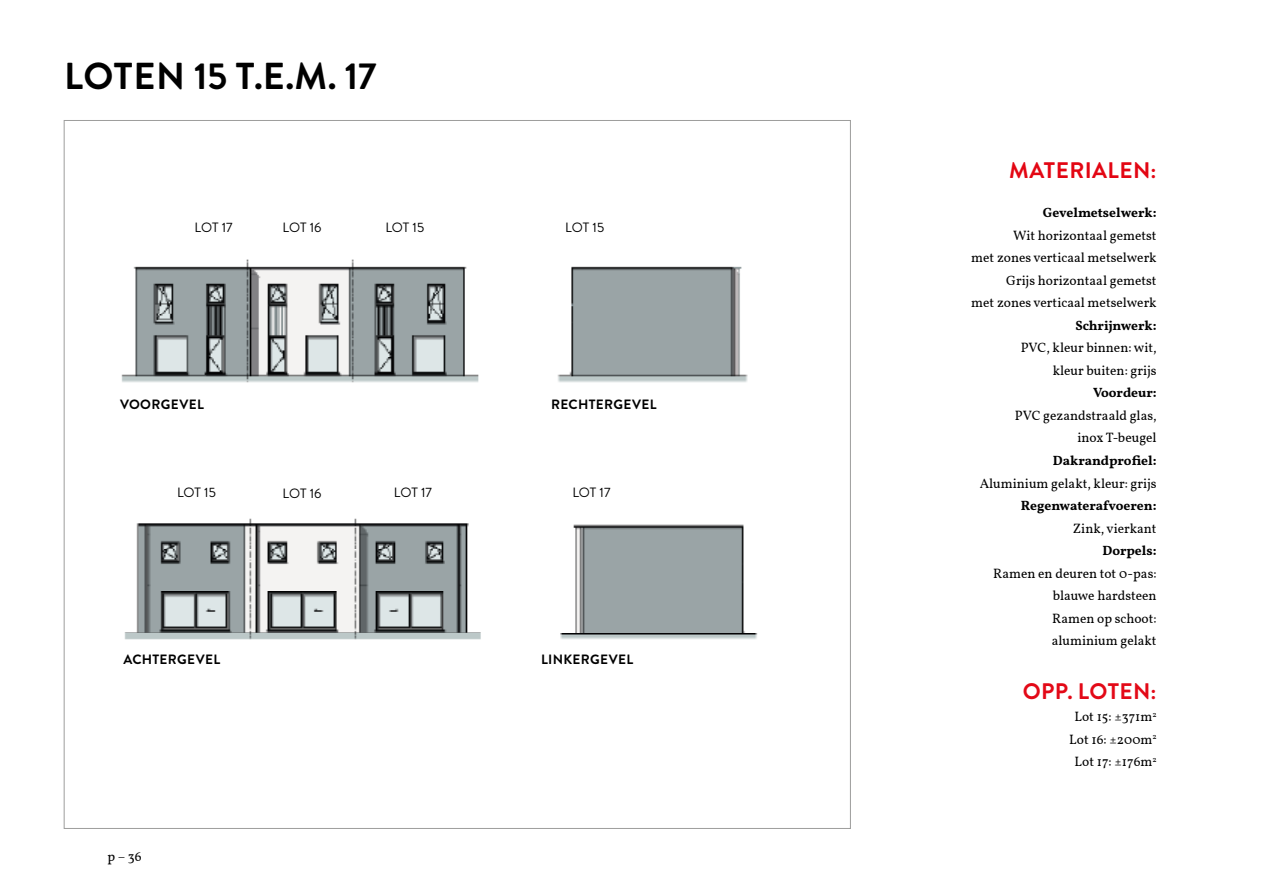
<style>
.page{position:relative;width:1263px;height:893px;background:#fff}
.page>*{position:absolute;margin:0;border:0;box-sizing:border-box;transform-origin:0 0}
.t1{font:700 37.5px "Brandon Grotesque";letter-spacing:.015em;color:#000}
.t2{font:700 22.5px "Brandon Grotesque";letter-spacing:.02em;color:#e30613}
.t3{font:700 22.5px "Brandon Grotesque";letter-spacing:.02em;color:#e30917}
.t4{font:13.5px/22.5px "Vollkorn";color:#000;text-align:right}
.t5{font:600 13.5px "Vollkorn";color:#000}
.t6{font:700 13.5px "Brandon Grotesque";letter-spacing:.03em;color:#000}
.t7{font:13.5px "Brandon Grotesque";letter-spacing:-.005em;color:#000}
</style>
<div class="page">
<img style="left:121px;top:259px;width:627px;height:124px">
<img style="left:124px;top:518px;width:634px;height:122px">
<h1 class="t1" style="left:64px;top:50px;width:314px">LOTEN 15 T.E.M. 17</h1>
<p class="t7" style="left:195px;top:218px;width:40px">LOT 17</p>
<p class="t7" style="left:283px;top:218px;width:41px">LOT 16</p>
<p class="t7" style="left:385px;top:218px;width:40px">LOT 15</p>
<p class="t7" style="left:565px;top:218px;width:40px">LOT 15</p>
<p class="t6" style="left:120px;top:395px;width:85px">VOORGEVEL</p>
<p class="t6" style="left:551px;top:395px;width:107px">RECHTERGEVEL</p>
<p class="t7" style="left:177px;top:483px;width:40px">LOT 15</p>
<p class="t7" style="left:283px;top:484px;width:41px">LOT 16</p>
<p class="t7" style="left:394px;top:483px;width:40px">LOT 17</p>
<p class="t7" style="left:572px;top:483px;width:40px">LOT 17</p>
<p class="t6" style="left:123px;top:650px;width:98px">ACHTERGEVEL</p>
<p class="t6" style="left:541px;top:650px;width:94px">LINKERGEVEL</p>
<p class="t4" style="left:107px;top:844px;width:35px">p – 36</p>
<h2 class="t2" style="left:1009px;top:154px;width:149px">MATERIALEN:</h2>
<p class="t5" style="left:1043px;top:204px;width:115px">Gevelmetselwerk:</p>
<p class="t4" style="left:971px;top:223px;width:187px">Wit horizontaal gemetst<br>met zones verticaal metselwerk<br>Grijs horizontaal gemetst<br>met zones verticaal metselwerk</p>
<p class="t5" style="left:1075px;top:317px;width:83px">Schrijnwerk:</p>
<p class="t4" style="left:1021px;top:336px;width:137px">PVC, kleur binnen: wit, kleur buiten: grijs</p>
<p class="t5" style="left:1093px;top:384px;width:65px">Voordeur:</p>
<p class="t4" style="left:1015px;top:403px;width:143px">PVC gezandstraald glas, inox T-beugel</p>
<p class="t5" style="left:1053px;top:452px;width:105px">Dakrandprofiel:</p>
<p class="t4" style="left:980px;top:471px;width:178px">Aluminium gelakt, kleur: grijs</p>
<p class="t5" style="left:1021px;top:497px;width:137px">Regenwaterafvoeren:</p>
<p class="t4" style="left:1073px;top:516px;width:85px">Zink, vierkant</p>
<p class="t5" style="left:1102px;top:542px;width:56px">Dorpels:</p>
<p class="t4" style="left:1052px;top:561px;width:106px;text-align:justify;text-indent:-59px">Ramen en deuren tot 0-pas: blauwe hardsteen Ramen op schoot: aluminium gelakt</p>
<h2 class="t3" style="left:1023px;top:675px;width:135px">OPP. LOTEN:</h2>
<p class="t4" style="left:1069px;top:705px;width:89px;text-align:center">Lot 15: ±371m<sup>2<br></sup>Lot 16: ±200m<sup>2<br></sup>Lot 17: ±176m<sup>2</sup></p>
</div>
